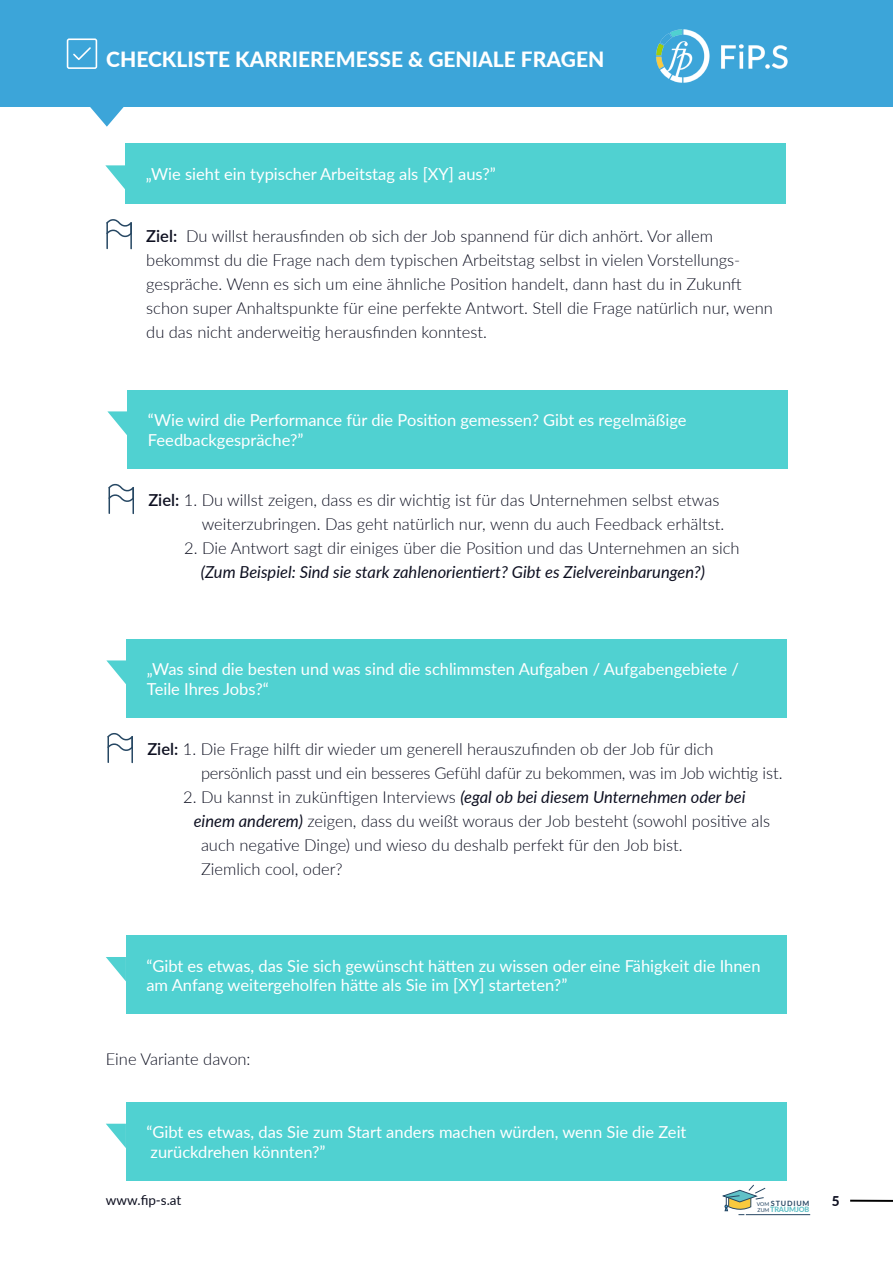
<style>
.page{position:relative;width:893px;height:1263px;background:#fff}
.page>*{position:absolute;margin:0;border:0;box-sizing:border-box;transform-origin:0 0}
.t1{font:800 21px "Lato";color:#fff}
.t2{font:300 16.5px/24px "Lato";color:#0d0f20}
.t3{font:16.5px/19.8px "Lato";color:#fff}
.t4{font:italic 16.5px "Lato";color:#0d0f20}
.t5{font:13.5px "Lato";color:#0d0f20}
.t6{font:800 13.5px "Lato";color:#0d0f20}
.t7{font:800 7.35px "Lato";letter-spacing:-.02em;color:#60c1c7}
.t8{font:700 7.35px "Lato";letter-spacing:.11em;color:#264663}
.t9{font:5.25px "Lato";color:#264663}
.s1{font-weight:600}
.s2{font-weight:300;font-style:normal}
.s3{font-weight:400;font-style:italic}
</style>
<div class="page">
<svg style="left:850px;top:1199px;width:43px;height:3px"></svg>
<div style="left:0;top:0;width:893px;height:106px;background:#3ca5d9"></div>
<svg style="left:82px;top:106px;width:49px;height:21px"></svg>
<hr style="left:746px;top:1214px;width:64px;height:1px;background:#264663">
<svg style="left:723px;top:1184px;width:43px;height:31px"></svg>
<img style="left:656px;top:29px;width:132px;height:54px">
<svg style="left:67px;top:38px;width:30px;height:31px"></svg>
<div style="left:128px;top:390px;width:660px;height:79px;background:#50d1d1"></div>
<svg style="left:107px;top:411px;width:21px;height:25px"></svg>
<svg style="left:108px;top:484px;width:24px;height:30px"></svg>
<hr style="left:132px;top:487px;width:2px;height:27px;background:#264763">
<div style="left:127px;top:639px;width:660px;height:79px;background:#50d1d1"></div>
<svg style="left:106px;top:660px;width:21px;height:25px"></svg>
<hr style="left:107px;top:736px;width:2px;height:27px;background:#264763">
<svg style="left:107px;top:733px;width:24px;height:18px"></svg>
<hr style="left:131px;top:736px;width:2px;height:27px;background:#264763">
<div style="left:126px;top:935px;width:660px;height:79px;background:#50d1d1"></div>
<svg style="left:106px;top:957px;width:20px;height:24px"></svg>
<div style="left:126px;top:1102px;width:660px;height:79px;background:#50d1d1"></div>
<svg style="left:106px;top:1124px;width:20px;height:24px"></svg>
<div style="left:125px;top:144px;width:661px;height:60px;background:#50d1d1"></div>
<svg style="left:105px;top:165px;width:20px;height:24px"></svg>
<hr style="left:106px;top:222px;width:2px;height:27px;background:#264763">
<svg style="left:106px;top:219px;width:24px;height:18px"></svg>
<hr style="left:130px;top:222px;width:2px;height:27px;background:#264763">
<p class="t1" style="left:106px;top:44px;width:499px">CHECKLISTE KARRIEREMESSE &amp; GENIALE FRAGEN</p>
<p class="t3" style="left:146px;top:163px;width:351px">„Wie sieht ein typischer Arbeitstag als [XY] aus?”</p>
<p class="t2" style="left:146px;top:223px;width:628px"><span class="s1">Ziel:</span> Du willst herausfinden ob sich der Job spannend für dich anhört. Vor allem bekommst du die Frage nach dem typischen Arbeitstag selbst in vielen Vorstellungs&shy;gespräche. Wenn es sich um eine ähnliche Position handelt, dann hast du in Zukunft schon super Anhaltspunkte für eine perfekte Antwort. Stell die Frage natürlich nur, wenn du das nicht anderweitig herausfinden konntest.</p>
<p class="t3" style="left:148px;top:409px;width:540px">“Wie wird die Performance für die Position gemessen? Gibt es regelmäßige<br>Feedbackgespräche?”</p>
<p class="t2" style="left:148px;top:487px;width:577px;text-align:right"><span class="s1">Ziel:</span> 1. Du willst zeigen, dass es dir wichtig ist für das Unternehmen selbst etwas weiterzubringen. Das geht natürlich nur, wenn du auch Feedback erhältst.</p>
<p class="t2" style="left:184px;top:535px;width:557px">2. Die Antwort sagt dir einiges über die Position und das Unternehmen an sich</p>
<p class="t4" style="left:201px;top:560px;width:505px">(Zum Beispiel: Sind sie stark zahlenorientiert? Gibt es Zielvereinbarungen?)</p>
<p class="t3" style="left:147px;top:658px;width:593px">„Was sind die besten und was sind die schlimmsten Aufgaben / Aufgabengebiete /<br>Teile Ihres Jobs?“</p>
<p class="t2" style="left:201px;top:736px;width:583px;text-indent:-54px"><span class="s1">Ziel:</span> 1. Die Frage hilft dir wieder um generell herauszufinden ob der Job für dich persönlich passt und ein besseres Gefühl dafür zu bekommen, was im Job wichtig ist.</p>
<p class="t4" style="left:183px;top:785px;width:564px"><span class="s2">2. Du kannst in zukünftigen Interviews</span> (egal ob bei diesem Unternehmen oder bei</p>
<p class="t2" style="left:194px;top:808px;width:578px"><span class="s3">einem anderem)</span> zeigen, dass du weißt woraus der Job besteht (sowohl positive als</p>
<p class="t2" style="left:201px;top:832px;width:483px">auch negative Dinge) und wieso du deshalb perfekt für den Job bist.</p>
<p class="t2" style="left:201px;top:856px;width:143px">Ziemlich cool, oder?</p>
<p class="t3" style="left:146px;top:955px;width:616px">“Gibt es etwas, das Sie sich gewünscht hätten zu wissen oder eine Fähigkeit die Ihnen am Anfang weitergeholfen hätte als Sie im [XY] starteten?”</p>
<p class="t2" style="left:106px;top:1046px;width:146px">Eine Variante davon:</p>
<p class="t3" style="left:146px;top:1121px;width:542px">“Gibt es etwas, das Sie zum Start anders machen würden, wenn Sie die Zeit zurückdrehen könnten?”</p>
<p class="t5" style="left:106px;top:1191px;width:77px">www.fip-s.at</p>
<p class="t9" style="left:757px;top:1200px;width:14px">VOM</p>
<p class="t6" style="left:832px;top:1191px;width:9px">5</p>
<p class="t9" style="left:758px;top:1206px;width:13px">ZUM</p>
<p class="t8" style="left:771px;top:1197px;width:40px">STUDIUM</p>
<p class="t7" style="left:770px;top:1204px;width:41px">TRAUMJOB</p>
</div>
